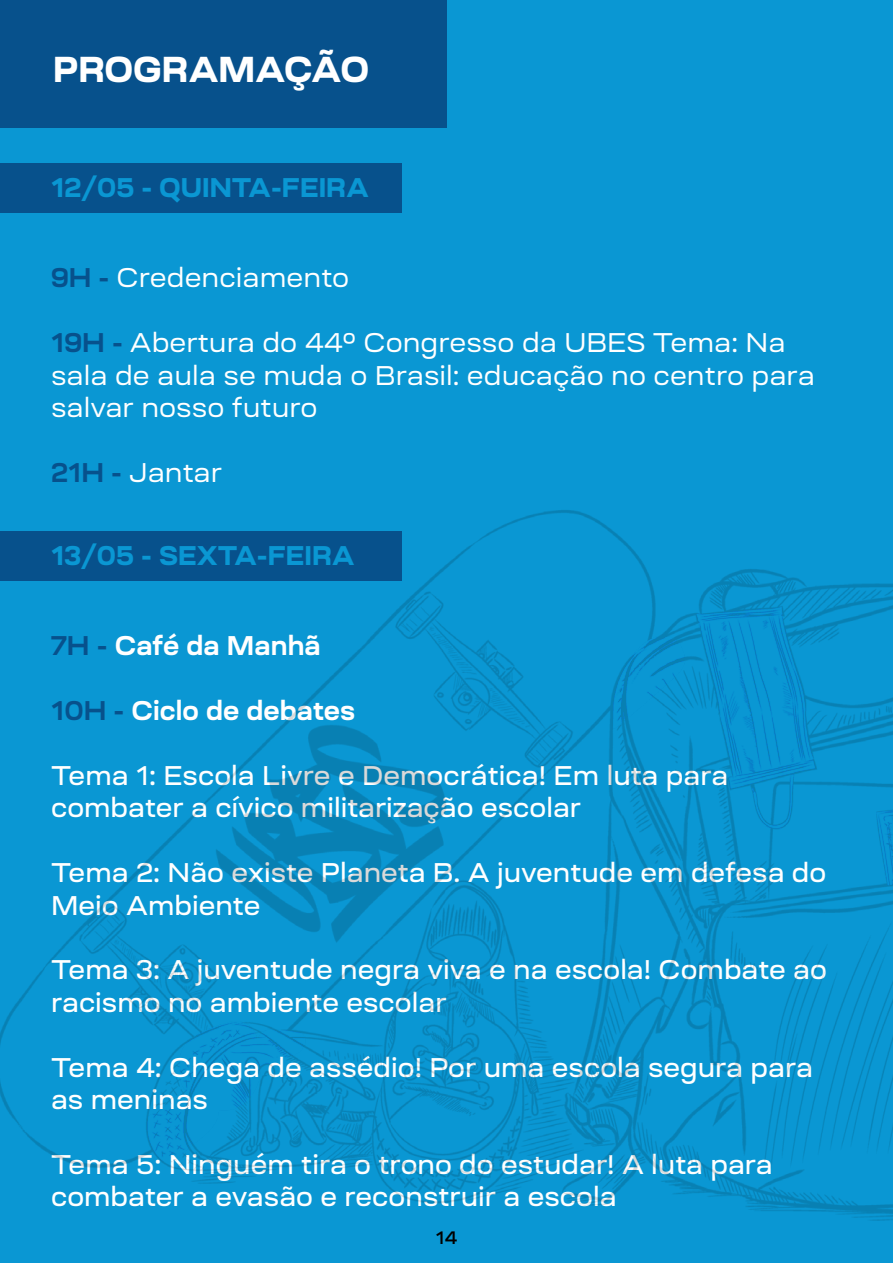
<style>
.page{position:relative;width:893px;height:1263px;background:#0a97d3}
.page>*{position:absolute;margin:0;border:0;box-sizing:border-box;transform-origin:0 0}
.t1{font:800 36px "Ruberoid";color:#fff}
.t2{font:500 27px/32.4px "Ruberoid";color:#fff}
.t3{font:27px/32.4px "Ruberoid";color:#fff}
.t4{font:800 27px "Ruberoid";color:#0a97d3}
.t5{font:700 27px "Ruberoid";color:#fff}
.t6{font:600 18px "Ruberoid";color:#000}
.s1{font-weight:700;color:#07518c}
.s2{color:#07518c}
</style>
<div class="page">
<div style="left:0;top:164px;width:401px;height:49px;background:#07518c"></div>
<div style="left:0;top:0;width:446px;height:127px;background:#07518c"></div>
<img style="left:0;top:175px;width:893px;height:1046px">
<h1 class="t1" style="left:53px;top:45px;width:318px">PROGRAMAÇÃO</h1>
<p class="t4" style="left:51px;top:170px;width:319px">12/05 - QUINTA-FEIRA</p>
<p class="t3" style="left:51px;top:262px;width:300px"><span class="s1">9H -</span> Credenciamento</p>
<p class="t3" style="left:51px;top:327px;width:765px"><span class="s1">19H -</span> Abertura do 44º Congresso da UBES Tema: Na sala de aula se muda o Brasil: educação no centro para salvar nosso futuro</p>
<p class="t3" style="left:51px;top:456px;width:173px"><span class="s1">21H -</span> Jantar</p>
<p class="t4" style="left:51px;top:538px;width:305px">13/05 - SEXTA-FEIRA</p>
<p class="t5" style="left:51px;top:628px;width:271px"><span class="s2">7H -</span> Café da Manhã</p>
<p class="t5" style="left:51px;top:693px;width:306px"><span class="s2">10H -</span> Ciclo de debates</p>
<p class="t2" style="left:51px;top:759px;width:679px">Tema 1: Escola Livre e Democrática! Em luta para combater a cívico militarização escolar</p>
<p class="t2" style="left:51px;top:857px;width:777px">Tema 2: Não existe Planeta B. A juventude em defesa do<br>Meio Ambiente</p>
<p class="t2" style="left:51px;top:954px;width:777px">Tema 3: A juventude negra viva e na escola! Combate ao racismo no ambiente escolar</p>
<p class="t2" style="left:51px;top:1051px;width:763px">Tema 4: Chega de assédio! Por uma escola segura para as meninas</p>
<p class="t2" style="left:51px;top:1148px;width:723px">Tema 5: Ninguém tira o trono do estudar! A luta para combater a evasão e reconstruir a escola</p>
<p class="t6" style="left:436px;top:1226px;width:23px">14</p>
</div>
